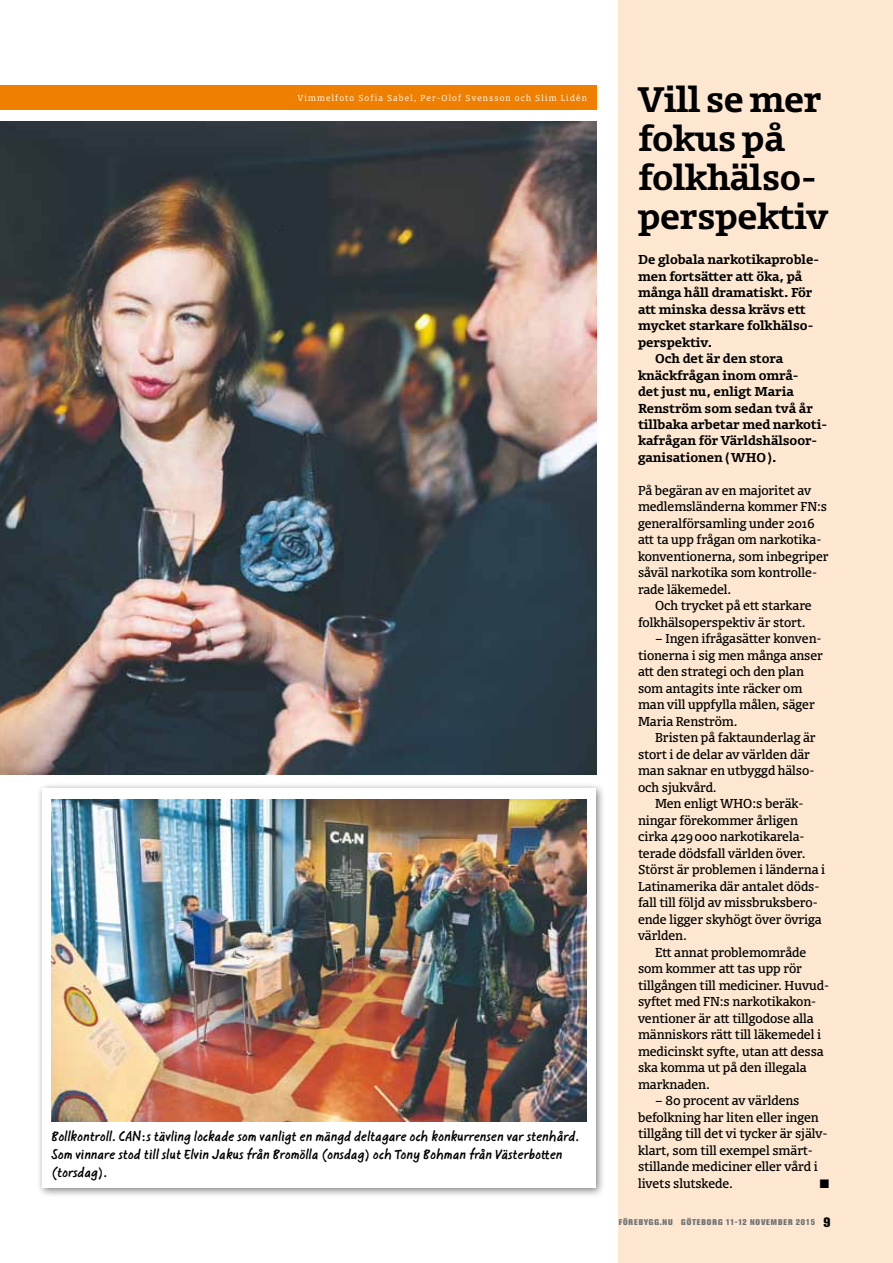
<style>
.page{position:relative;width:893px;height:1263px;background:#fff}
.page>*{position:absolute;margin:0;border:0;box-sizing:border-box;transform-origin:0 0}
.t1{font:700 33.75px/39px "Olsen";letter-spacing:-.01em;color:#000}
.t2{font:15px/18px "Hemkop Hand";color:#000}
.t3{font:12.3px/16.5px "Olsen";color:#000}
.t4{font:700 12.3px "Olsen";color:#000}
.t5{font:12.3px "Zapf Dingbats";color:#000}
.t6{font:300 8.25px "Olsen";letter-spacing:.15em;color:#fff}
.t7{font:800 8.25px "Akzidenz Grotesk BE";letter-spacing:.115em;color:#707172}
.s1{font-size:13.5px;color:#000}
</style>
<div class="page">
<div style="left:618px;top:0;width:275px;height:1263px;background:#fde7d0"></div>
<div style="left:0;top:86px;width:596px;height:24px;background:#ee7f00"></div>
<img style="left:0;top:122px;width:596px;height:652px">
<div style="left:36px;top:782px;width:570px;height:416px;background:#000;opacity:.5"></div>
<div style="left:43px;top:789px;width:553px;height:399px;background:#fff"></div>
<img style="left:51px;top:799px;width:536px;height:323px">
<p class="t6" style="left:298px;top:93px;width:290px">Vimmelfoto Sofia Sabel, Per-Olof Svensson och Slim Lidén</p>
<p class="t2" style="left:51px;top:1128px;width:529px">Bollkontroll. CAN:s tävling lockade som vanligt en mängd deltagare och konkurrensen var stenhård.<br>Som vinnare stod till slut Elvin Jakus från Bromölla (onsdag) och Tony Bohman från Västerbotten (torsdag).</p>
<h1 class="t1" style="left:638px;top:79px;width:192px">Vill se mer fokus på folkhälso&shy;perspektiv</h1>
<p class="t4" style="left:638px;top:251px;width:183px">De globala narkotikaproble-</p>
<p class="t4" style="left:638px;top:268px;width:166px">men fortsätter att öka, på</p>
<p class="t4" style="left:638px;top:284px;width:176px">många håll dramatiskt. För</p>
<p class="t4" style="left:638px;top:301px;width:169px">att minska dessa krävs ett</p>
<p class="t4" style="left:638px;top:317px;width:177px">mycket starkare folkhälso-</p>
<p class="t4" style="left:638px;top:334px;width:76px">perspektiv.</p>
<p class="t4" style="left:655px;top:350px;width:130px">Och det är den stora</p>
<p class="t4" style="left:638px;top:367px;width:162px">knäckfrågan inom områ-</p>
<p class="t4" style="left:638px;top:383px;width:157px">det just nu, enligt Maria</p>
<p class="t4" style="left:638px;top:400px;width:176px">Renström som sedan två år</p>
<p class="t4" style="left:638px;top:416px;width:191px">tillbaka arbetar med narkoti-</p>
<p class="t4" style="left:638px;top:433px;width:181px">kafrågan för Världshälsoor-</p>
<p class="t4" style="left:638px;top:449px;width:140px">ganisationen (WHO).</p>
<p class="t3" style="left:638px;top:482px;width:192px">På begäran av en majoritet av medlemsländerna kommer FN:s generalförsamling under 2016 att ta upp frågan om narkotika&shy;konventionerna, som inbegriper såväl narkotika som kontrolle&shy;rade läkemedel.</p>
<p class="t3" style="left:638px;top:597px;width:175px;text-indent:17px">Och trycket på ett starkare folkhälsoperspektiv är stort.</p>
<p class="t3" style="left:638px;top:630px;width:186px;text-indent:17px">– Ingen ifrågasätter konven&shy;tionerna i sig men många anser att den strategi och den plan som antagits inte räcker om man vill uppfylla målen, säger<br>Maria Renström.</p>
<p class="t3" style="left:638px;top:729px;width:179px;text-indent:17px">Bristen på faktaunderlag är stort i de delar av världen där man saknar en utbyggd hälso&shy;och sjukvård.</p>
<p class="t3" style="left:655px;top:795px;width:150px">Men enligt WHO:s beräk-</p>
<p class="t3" style="left:638px;top:812px;width:161px">ningar förekommer årligen</p>
<p class="t3" style="left:638px;top:828px;width:168px">cirka 429000 narkotikarela-</p>
<p class="t3" style="left:638px;top:845px;width:169px">terade dödsfall världen över.</p>
<p class="t3" style="left:638px;top:861px;width:189px">Störst är problemen i länderna i</p>
<p class="t3" style="left:638px;top:878px;width:183px">Latinamerika där antalet döds-</p>
<p class="t3" style="left:638px;top:894px;width:181px">fall till följd av missbruksbero-</p>
<p class="t3" style="left:638px;top:911px;width:185px">ende ligger skyhögt över övriga</p>
<p class="t3" style="left:638px;top:927px;width:50px">världen.</p>
<p class="t3" style="left:655px;top:944px;width:153px">Ett annat problemområde</p>
<p class="t3" style="left:638px;top:960px;width:165px">som kommer att tas upp rör</p>
<p class="t3" style="left:638px;top:977px;width:193px">tillgången till mediciner. Huvud-</p>
<p class="t3" style="left:638px;top:993px;width:180px">syftet med FN:s narkotikakon-</p>
<p class="t3" style="left:638px;top:1010px;width:177px">ventioner är att tillgodose alla</p>
<p class="t3" style="left:638px;top:1026px;width:185px">människors rätt till läkemedel i</p>
<p class="t3" style="left:638px;top:1043px;width:187px">medicinskt syfte, utan att dessa</p>
<p class="t3" style="left:638px;top:1059px;width:170px">ska komma ut på den illegala</p>
<p class="t3" style="left:638px;top:1076px;width:73px">marknaden.</p>
<p class="t3" style="left:638px;top:1092px;width:191px;text-indent:17px">– 80 procent av världens befolkning har liten eller ingen tillgång till det vi tycker är själv&shy;klart, som till exempel smärt&shy;stillande mediciner eller vård i livets slutskede.</p>
<p class="t5" style="left:820px;top:1178px;width:11px">■</p>
<p class="t7" style="left:619px;top:1217px;width:213px">FÖREBYGG.NU GÖTEBORG 11-12 NOVEMBER 2015 <span class="s1">9</span></p>
</div>
